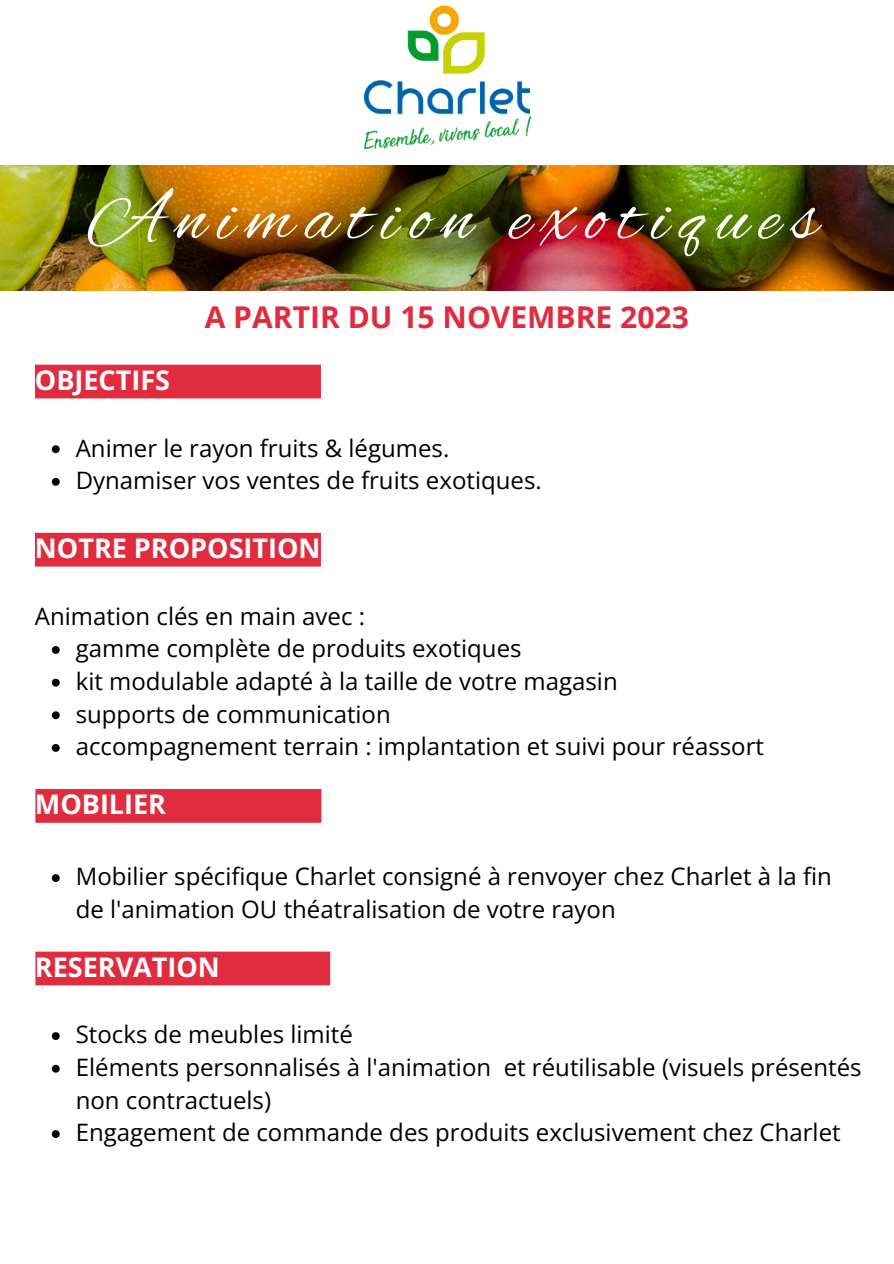
<style>
.page{position:relative;width:894px;height:1264px;background:#fff}
.page>*{position:absolute;margin:0;border:0;box-sizing:border-box;transform-origin:0 0}
.t1{font:75px "Alex Brush";letter-spacing:.155em;color:#fff}
.t2{font:700 30px "Open Sans";color:#e02c3e}
.t3{font:700 27px "Open Sans";color:#fff}
.t4{font:24px/32.7px "Open Sans";color:#000}
</style>
<div class="page">
<img style="left:0;top:165px;width:893px;height:125px">
<div style="left:35px;top:533px;width:286px;height:33px;background:#e02c3e"></div>
<div style="left:35px;top:364px;width:286px;height:34px;background:#e02c3e"></div>
<img style="left:363px;top:5px;width:169px;height:145px">
<svg style="left:52px;top:646px;width:8px;height:8px"></svg>
<svg style="left:52px;top:678px;width:8px;height:8px"></svg>
<svg style="left:52px;top:711px;width:8px;height:8px"></svg>
<svg style="left:52px;top:744px;width:8px;height:7px"></svg>
<div style="left:35px;top:951px;width:295px;height:34px;background:#e02c3e"></div>
<svg style="left:52px;top:1032px;width:8px;height:8px"></svg>
<svg style="left:52px;top:1064px;width:8px;height:8px"></svg>
<svg style="left:52px;top:1130px;width:8px;height:7px"></svg>
<svg style="left:52px;top:445px;width:8px;height:8px"></svg>
<svg style="left:52px;top:478px;width:8px;height:8px"></svg>
<div style="left:35px;top:789px;width:286px;height:33px;background:#e02c3e"></div>
<svg style="left:52px;top:874px;width:8px;height:8px"></svg>
<h1 class="t1" style="left:88px;top:176px;width:731px">Animation exotiques</h1>
<p class="t3" style="left:35px;top:361px;width:137px">OBJECTIFS</p>
<h2 class="t2" style="left:205px;top:296px;width:485px">A PARTIR DU 15 NOVEMBRE 2023</h2>
<h3 class="t4" style="left:76px;top:431px;width:375px">Animer le rayon fruits &amp; légumes.</h3>
<p class="t4" style="left:76px;top:463px;width:467px">Dynamiser vos ventes de fruits exotiques.</p>
<h3 class="t3" style="left:35px;top:529px;width:301px">NOTRE PROPOSITION :</h3>
<p class="t4" style="left:35px;top:599px;width:331px">Animation clés en main avec :</p>
<p class="t4" style="left:76px;top:631px;width:447px">gamme complète de produits exotiques</p>
<h3 class="t4" style="left:76px;top:664px;width:543px">kit modulable adapté à la taille de votre magasin</h3>
<p class="t4" style="left:76px;top:697px;width:316px">supports de communication</p>
<p class="t4" style="left:76px;top:729px;width:689px">accompagnement terrain : implantation et suivi pour réassort</p>
<p class="t3" style="left:35px;top:785px;width:133px">MOBILIER</p>
<p class="t4" style="left:76px;top:859px;width:757px">Mobilier spécifique Charlet consigné à renvoyer chez Charlet à la fin de l'animation OU théatralisation de votre rayon</p>
<p class="t3" style="left:35px;top:948px;width:186px">RESERVATION</p>
<p class="t4" style="left:76px;top:1017px;width:278px">Stocks de meubles limité</p>
<p class="t4" style="left:76px;top:1050px;width:787px">Eléments personnalisés à l'animation et réutilisable (visuels présentés non contractuels)</p>
<h3 class="t4" style="left:76px;top:1115px;width:766px">Engagement de commande des produits exclusivement chez Charlet</h3>
</div>
